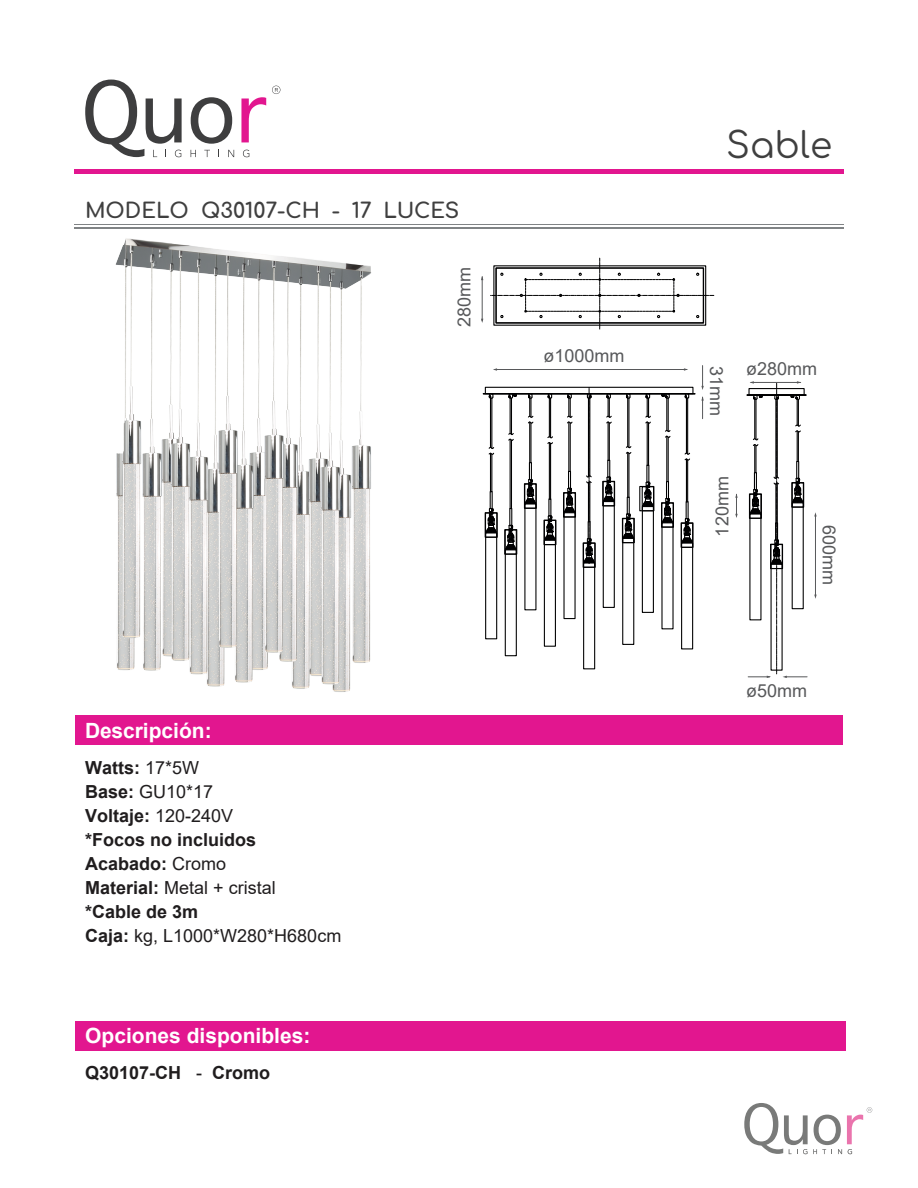
<style>
.page{position:relative;width:918px;height:1188px;background:#fff}
.page>*{position:absolute;margin:0;border:0;box-sizing:border-box;transform-origin:0 0}
.t1{font:36px "Comfortaa";color:#3f3f3f}
.t2{font:700 21px "Arial";color:#fff}
.t3{font:700 21px "Comfortaa";color:#3f3f3f}
.t4{font:700 18px/24px "Arial";color:#201d1e}
.t5{font:18px "Arial";color:#57585a}
.s1{font-weight:400}
</style>
<div class="page">
<hr style="left:74px;top:169px;width:770px;height:4px;background:#e2168f">
<hr style="left:74px;top:227px;width:770px;height:1px;background:#808385">
<hr style="left:74px;top:224px;width:770px;height:1px;background:#808385">
<div style="left:75px;top:715px;width:768px;height:30px;background:#e2168f"></div>
<svg style="left:241px;top:97px;width:25px;height:45px"></svg>
<svg style="left:191px;top:97px;width:41px;height:47px"></svg>
<svg style="left:85px;top:80px;width:97px;height:77px"></svg>
<svg style="left:191px;top:150px;width:5px;height:7px"></svg>
<svg style="left:204px;top:150px;width:6px;height:7px"></svg>
<svg style="left:228px;top:150px;width:6px;height:7px"></svg>
<svg style="left:243px;top:150px;width:6px;height:7px"></svg>
<svg style="left:272px;top:86px;width:8px;height:8px"></svg>
<div style="left:75px;top:1021px;width:771px;height:29px;background:#e2168f"></div>
<svg style="left:744px;top:1103px;width:128px;height:51px"></svg>
<hr style="left:495px;top:369px;width:192px;height:1px;background:#57585a">
<svg style="left:701px;top:396px;width:3px;height:23px"></svg>
<svg style="left:701px;top:366px;width:3px;height:24px"></svg>
<hr style="left:482px;top:277px;width:1px;height:44px;background:#57585a">
<svg style="left:491px;top:258px;width:223px;height:71px"></svg>
<div style="left:483px;top:393px;width:213px;height:1px;border:1px solid #000001"></div>
<div style="left:583px;top:542px;width:13px;height:26px;border:1px solid #000001"></div>
<div style="left:583px;top:543px;width:12px;height:25px;border:1px solid #000001"></div>
<svg style="left:482px;top:387px;width:212px;height:177px"></svg>
<div style="left:485px;top:532px;width:12px;height:107px;border:1px solid #000001"></div>
<div style="left:505px;top:549px;width:12px;height:107px;border:1px solid #000001"></div>
<div style="left:544px;top:540px;width:12px;height:107px;border:1px solid #000001"></div>
<div style="left:583px;top:562px;width:12px;height:107px;border:1px solid #000001"></div>
<div style="left:603px;top:501px;width:12px;height:107px;border:1px solid #000001"></div>
<div style="left:622px;top:538px;width:12px;height:107px;border:1px solid #000001"></div>
<div style="left:642px;top:506px;width:12px;height:107px;border:1px solid #000001"></div>
<div style="left:681px;top:543px;width:12px;height:106px;border:1px solid #000001"></div>
<svg style="left:735px;top:381px;width:82px;height:297px"></svg>
<img style="left:74px;top:228px;width:357px;height:464px">
<p class="t3" style="left:85px;top:191px;width:376px">MODELO Q30107-CH - 17 LUCES</p>
<p class="t5" style="left:452px;top:327px;width:62px;rotate:-90deg">280mm</p>
<p class="t5" style="left:544px;top:344px;width:83px">ø1000mm</p>
<p class="t2" style="left:85px;top:715px;width:128px">Descripción:</p>
<p class="t4" style="left:85px;top:756px;width:258px">Watts: <span class="s1">17*5W<br></span>Base: <span class="s1">GU10*17<br></span>Voltaje: <span class="s1">120-240V<br></span>*Focos no incluidos<br>Acabado: <span class="s1">Cromo<br></span>Material: <span class="s1">Metal + cristal<br></span>*Cable de 3m<br>Caja: <span class="s1">kg, L1000*W280*H680cm</span></p>
<p class="t2" style="left:85px;top:1021px;width:227px">Opciones disponibles:</p>
<p class="t4" style="left:85px;top:1061px;width:187px">Q30107-CH <span class="s1">-</span> Cromo</p>
<h1 class="t1" style="left:726px;top:113px;width:107px">Sable</h1>
<p class="t5" style="left:729px;top:366px;width:52px;rotate:90deg">31mm</p>
<p class="t5" style="left:746px;top:357px;width:73px">ø280mm</p>
<p class="t5" style="left:710px;top:537px;width:62px;rotate:-90deg">120mm</p>
<p class="t5" style="left:842px;top:525px;width:62px;rotate:90deg">600mm</p>
<p class="t5" style="left:746px;top:678px;width:63px">ø50mm</p>
</div>
